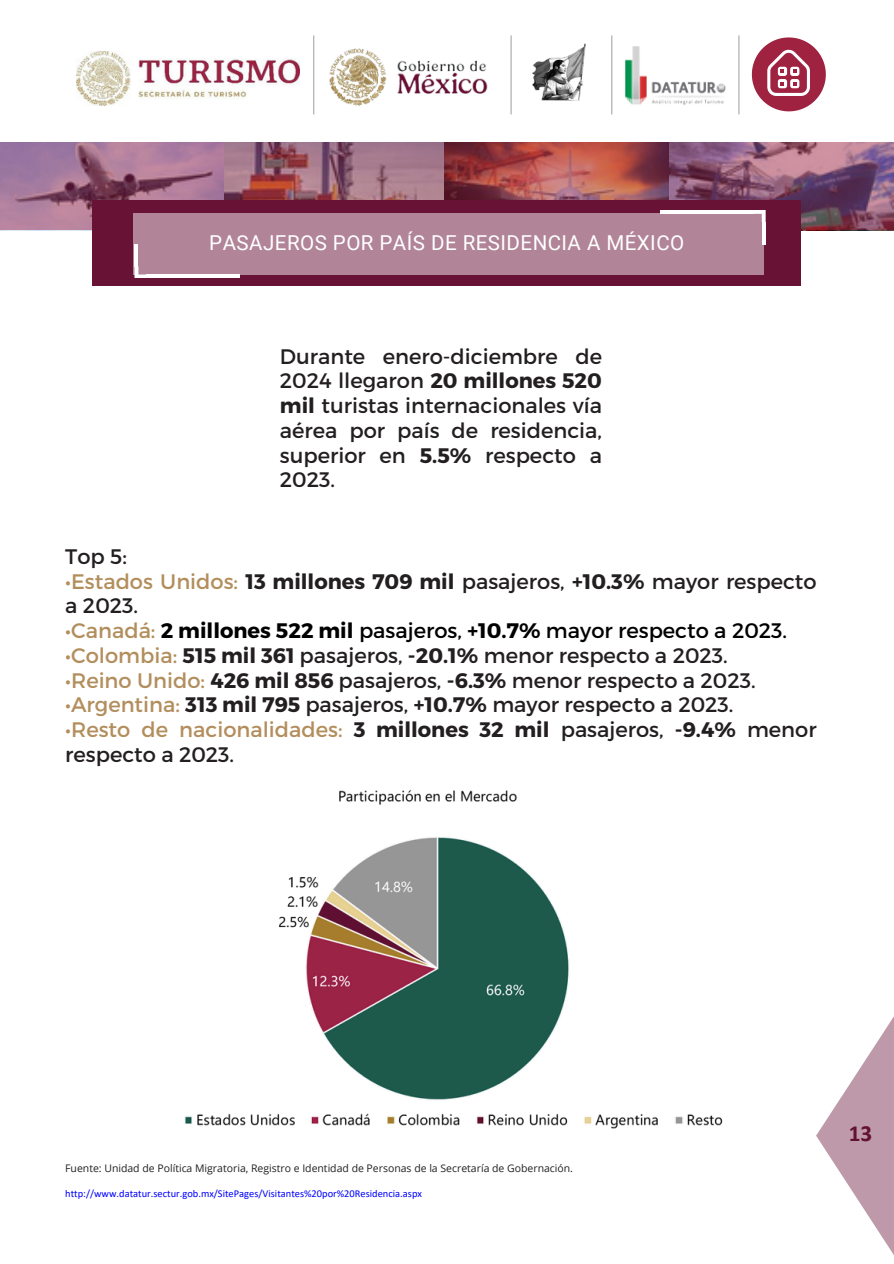
<style>
.page{position:relative;width:894px;height:1264px;background:#fff}
.page>*{position:absolute;margin:0;border:0;box-sizing:border-box;transform-origin:0 0}
.t1{font:700 23.1px "Calibri";color:#621132}
.t2{font:21px/24.8px "Montserrat";color:#231f20}
.t3{font:21px "Montserrat";color:#000}
.t4{font:700 20.55px "Roboto";color:#fff}
.t5{font:20.55px "Roboto";letter-spacing:.025em;color:#fff}
.t6{font:10.5px "Open Sans";color:#231f20}
.t7{font:10.5px "Calibri";color:#00f}
.s1{font-weight:700}
.s2{color:#b38e5d}
</style>
<div class="page">
<img style="left:77px;top:52px;width:223px;height:54px">
<img style="left:625px;top:46px;width:100px;height:59px">
<img style="left:329px;top:48px;width:159px;height:58px">
<img style="left:532px;top:43px;width:54px;height:58px">
<hr style="left:313px;top:35px;width:1px;height:79px;background:#a7a8a9">
<hr style="left:510px;top:35px;width:1px;height:79px;background:#a7a8a9">
<hr style="left:611px;top:35px;width:1px;height:79px;background:#a7a8a9">
<hr style="left:738px;top:35px;width:1px;height:79px;background:#a7a8a9">
<img style="left:0;top:142px;width:893px;height:88px">
<div style="left:93px;top:200px;width:707px;height:85px;background:#681236"></div>
<hr style="left:146px;top:274px;width:94px;height:4px;background:#fff">
<svg style="left:134px;top:275px;width:12px;height:3px"></svg>
<hr style="left:761px;top:222px;width:4px;height:22px;background:#fff">
<hr style="left:660px;top:210px;width:93px;height:4px;background:#fff">
<svg style="left:753px;top:210px;width:12px;height:12px"></svg>
<svg style="left:816px;top:1018px;width:77px;height:236px"></svg>
<div style="left:133px;top:213px;width:630px;height:62px;background:#b18597"></div>
<svg style="left:751px;top:37px;width:74px;height:74px"></svg>
<img style="left:279px;top:790px;width:291px;height:310px">
<img style="left:184px;top:1113px;width:539px;height:16px">
<p class="t5" style="left:209px;top:231px;width:476px">PASAJEROS POR PAÍS DE RESIDENCIA A MÉXICO</p>
<p class="t4" style="left:174px;top:231px;width:203px">NACION LIDADES DE</p>
<p class="t4" style="left:408px;top:231px;width:317px">SAJ ROS QUE LLEGAN A MÉXICO</p>
<p class="t2" style="left:280px;top:342px;width:323px;text-align:justify">Durante enero-diciembre de 2024 llegaron <span class="s1">20 millones 520 mil</span> turistas internacionales vía aérea por país de residencia, superior en <span class="s1">5.5%</span> respecto a 2023.</p>
<p class="t2" style="left:65px;top:543px;width:63px">Top 5:</p>
<p class="t2" style="left:65px;top:567px;width:752px"><span class="s2">•Estados Unidos:</span> <span class="s1">13 millones 709 mil</span> pasajeros, <span class="s1">+10.3%</span> mayor respecto a 2023.</p>
<p class="t3" style="left:65px;top:617px;width:723px"><span class="s2">•Canadá:</span> <span class="s1">2 millones 522 mil</span> pasajeros, <span class="s1">+10.7%</span> mayor respecto a 2023.</p>
<p class="t2" style="left:65px;top:642px;width:663px"><span class="s2">•Colombia:</span> <span class="s1">515 mil 361</span> pasajeros, <span class="s1">-20.1%</span> menor respecto a 2023.</p>
<p class="t2" style="left:65px;top:666px;width:691px"><span class="s2">•Reino Unido:</span> <span class="s1">426 mil 856</span> pasajeros, <span class="s1">-6.3%</span> menor respecto a 2023.</p>
<p class="t2" style="left:65px;top:691px;width:669px"><span class="s2">•Argentina:</span> <span class="s1">313 mil 795</span> pasajeros, <span class="s1">+10.7%</span> mayor respecto a 2023.</p>
<p class="t2" style="left:65px;top:716px;width:752px"><span class="s2">•Resto de nacionalidades:</span> <span class="s1">3 millones 32 mil</span> pasajeros, <span class="s1">-9.4%</span> menor respecto a 2023.</p>
<p class="t6" style="left:65px;top:1160px;width:509px">Fuente: Unidad de Política Migratoria, Registro e Identidad de Personas de la Secretaría de Gobernación.</p>
<p class="t7" style="left:65px;top:1188px;width:358px">http://www.datatur.sectur.gob.mx/SitePages/Visitantes%20por%20Residencia.aspx</p>
<p class="t1" style="left:848px;top:1123px;width:25px">13</p>
</div>
